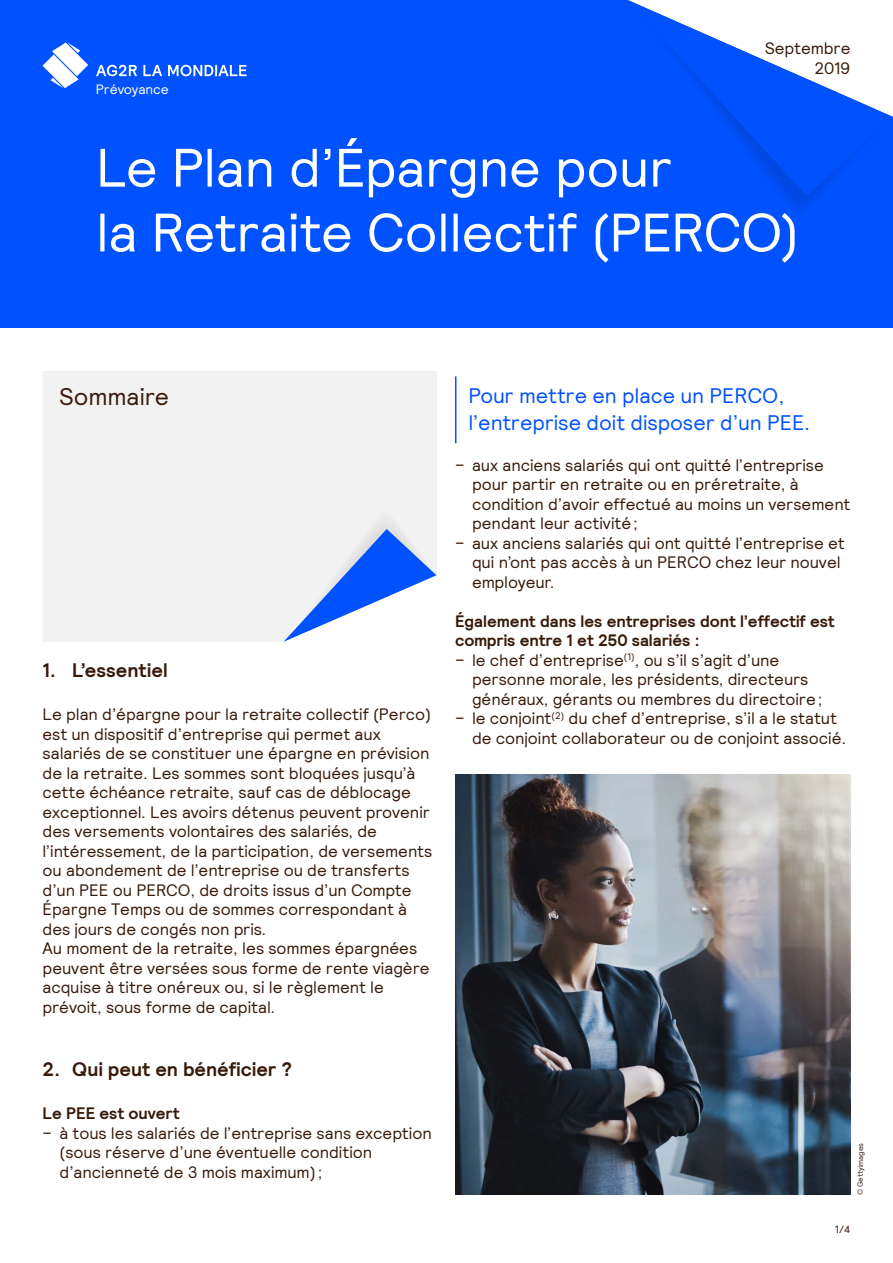
<style>
.page{position:relative;width:893px;height:1263px;background:#fff}
.page>*{position:absolute;margin:0;border:0;box-sizing:border-box;transform-origin:0 0}
.t1{font:54px/64.8px "Relative";letter-spacing:-.01em;color:#fff}
.t2{font:24px "Relative";color:#381a0a}
.t3{font:21px/27px "Relative";color:#0052ff}
.t4{font:700 19.5px "Relative";color:#381a0a}
.t5{font:16.5px/19.5px "Relative";color:#381a0a}
.t6{font:700 16.5px/19.5px "Relative";color:#381a0a}
.t7{font:13.5px "Relative";color:#fff}
.t8{font:10.5px "Relative";color:#381a0a}
.t9{font:7.5px "Relative";letter-spacing:-.01em;color:#381a0a}
</style>
<div class="page">
<div style="left:0;top:0;width:893px;height:327px;background:#0052ff"></div>
<svg style="left:784px;top:196px;width:33px;height:15px"></svg>
<svg style="left:628px;top:0;width:265px;height:196px"></svg>
<svg style="left:43px;top:43px;width:45px;height:45px"></svg>
<svg style="left:143px;top:65px;width:19px;height:11px"></svg>
<svg style="left:96px;top:65px;width:41px;height:11px"></svg>
<svg style="left:168px;top:65px;width:79px;height:11px"></svg>
<img style="left:455px;top:774px;width:395px;height:421px">
<hr style="left:455px;top:376px;width:1px;height:67px;background:#0052ff">
<div style="left:43px;top:371px;width:394px;height:271px;background:#f2f2f2"></div>
<svg style="left:283px;top:506px;width:153px;height:136px"></svg>
<p class="t7" style="left:96px;top:82px;width:74px">Prévoyance</p>
<p class="t5" style="left:765px;top:39px;width:87px;text-align:right">Septembre<br>2019</p>
<h1 class="t1" style="left:96px;top:136px;width:705px">Le Plan d’Épargne pour<br>la Retraite Collectif (PERCO)</h1>
<h2 class="t2" style="left:60px;top:383px;width:111px">Sommaire</h2>
<p class="t4" style="left:43px;top:659px;width:127px">1. L’essentiel</p>
<p class="t5" style="left:43px;top:705px;width:391px">Le plan d’épargne pour la retraite collectif (Perco) est un dispositif d’entreprise qui permet aux salariés de se constituer une épargne en prévision de la retraite. Les sommes sont bloquées jusqu’à cette échéance retraite, sauf cas de déblocage exceptionnel. Les avoirs détenus peuvent provenir des versements volontaires des salariés, de l’intéressement, de la participation, de versements ou abondement de l’entreprise ou de transferts d’un PEE ou PERCO, de droits issus d’un Compte Épargne Temps ou de sommes correspondant à des jours de congés non pris.<br>Au moment de la retraite, les sommes épargnées peuvent être versées sous forme de rente viagère acquise à titre onéreux ou, si le règlement le prévoit, sous forme de capital.</p>
<p class="t4" style="left:43px;top:1058px;width:251px">2. Qui peut en bénéficier ?</p>
<p class="t6" style="left:43px;top:1104px;width:139px">Le PEE est ouvert</p>
<p class="t5" style="left:60px;top:1123px;width:374px;text-indent:-17px">– à tous les salariés de l’entreprise sans exception (sous réserve d’une éventuelle condition d’ancienneté de 3 mois maximum);</p>
<p class="t3" style="left:468px;top:383px;width:343px">Pour mettre en place un PERCO, l’entreprise doit disposer d’un PEE.</p>
<p class="t5" style="left:472px;top:455px;width:380px;text-indent:-17px">– aux anciens salariés qui ont quitté l’entreprise pour partir en retraite ou en préretraite, à condition d’avoir effectué au moins un versement pendant leur activité;</p>
<p class="t5" style="left:472px;top:533px;width:374px;text-indent:-17px">– aux anciens salariés qui ont quitté l’entreprise et qui n’ont pas accès à un PERCO chez leur nouvel employeur.</p>
<p class="t6" style="left:455px;top:611px;width:381px">Également dans les entreprises dont l’effectif est compris entre 1 et 250 salariés :</p>
<p class="t5" style="left:472px;top:650px;width:352px;text-indent:-17px">– le chef d’entreprise<sup>(1)</sup>, ou s’il s’agit d’une personne morale, les présidents, directeurs généraux, gérants ou membres du directoire;</p>
<p class="t5" style="left:472px;top:709px;width:376px;text-indent:-17px">– le conjoint<sup>(2)</sup> du chef d’entreprise, s’il a le statut de conjoint collaborateur ou de conjoint associé.</p>
<p class="t9" style="left:856px;top:1195px;width:53px;rotate:-90deg">© Gettyimages</p>
<p class="t8" style="left:835px;top:1224px;width:17px">1/4</p>
</div>
